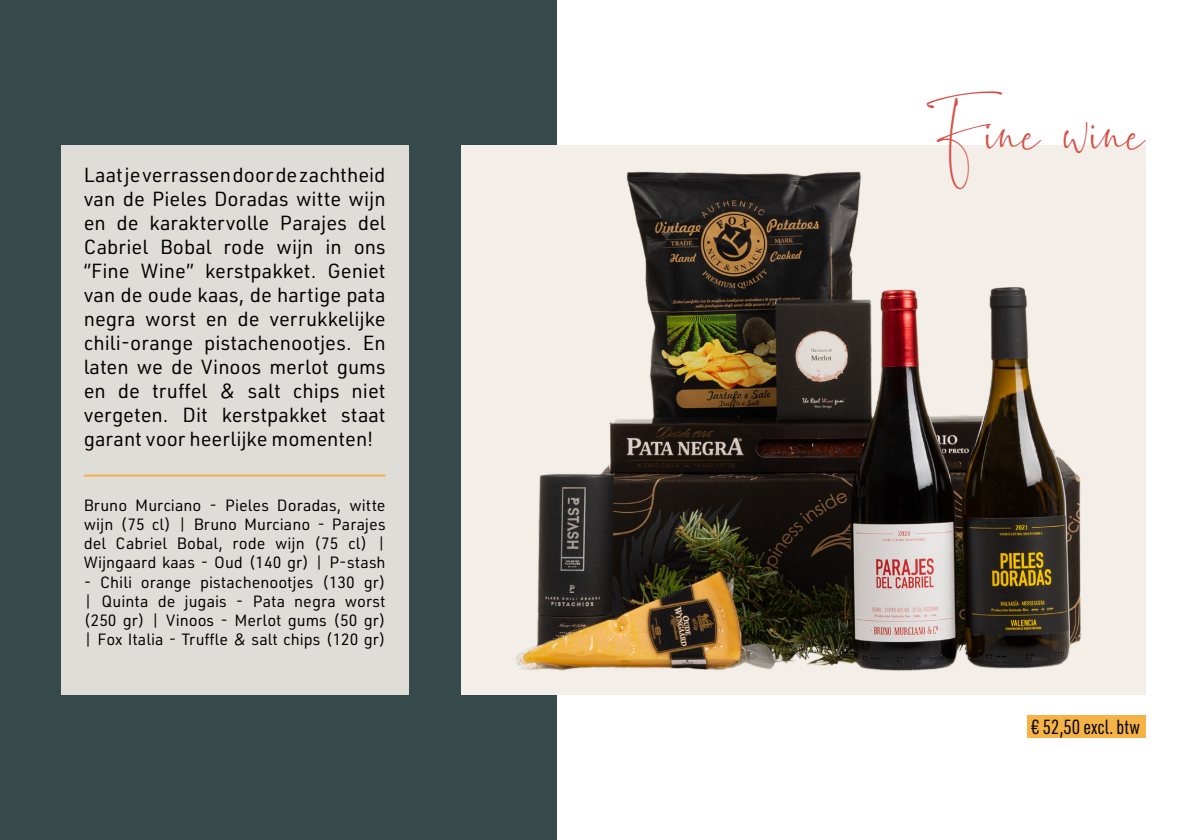
<style>
.page{position:relative;width:1191px;height:840px;background:#fff}
.page>*{position:absolute;margin:0;border:0;box-sizing:border-box;transform-origin:0 0}
.t1{font:32px "Romantically";color:#d74f45}
.t2{font:20px/24px "URWDIN";color:#000;text-align:justify}
.t3{font:20px "URWDIN Cond";color:#000}
.t4{font:16px/19.2px "URWDIN";color:#000;text-align:justify}
</style>
<div class="page">
<div style="left:1027px;top:715px;width:118px;height:23px;background:#f5b247"></div>
<div style="left:0;top:0;width:557px;height:839px;background:#374a4b"></div>
<div style="left:461px;top:145px;width:684px;height:549px;background:#f3eee8"></div>
<img style="left:516px;top:171px;width:565px;height:500px">
<div style="left:61px;top:145px;width:347px;height:549px;background:#dfddd7"></div>
<hr style="left:84px;top:474px;width:302px;height:2px;background:#f5b247">
<p class="t2" style="left:84px;top:162px;width:303px">Laat je verrassen door de zachtheid van de Pieles Doradas witte wijn en de karaktervolle Parajes del Cabriel Bobal rode wijn in ons ‘’Fine Wine’’ kerstpakket. Geniet van de oude kaas, de hartige pata negra worst en de verrukkelijke chili-orange pistachenootjes. En laten we de Vinoos merlot gums en de truffel &amp; salt chips niet vergeten. Dit kerstpakket staat garant voor heerlijke momenten!</p>
<p class="t4" style="left:84px;top:494px;width:303px">Bruno Murciano - Pieles Doradas, witte wijn (75 cl) | Bruno Murciano - Parajes del Cabriel Bobal, rode wijn (75 cl) | Wijngaard kaas - Oud (140 gr) | P-stash</p>
<p class="t4" style="left:84px;top:571px;width:303px">- Chili orange pistachenootjes (130 gr) | Quinta de jugais - Pata negra worst (250 gr) | Vinoos - Merlot gums (50 gr) | Fox Italia - Truffle &amp; salt chips (120 gr)</p>
<p class="t1" style="left:945px;top:115px;width:201px">Fine wine</p>
<p class="t3" style="left:1031px;top:713px;width:110px">€ 52,50 excl. btw</p>
</div>
